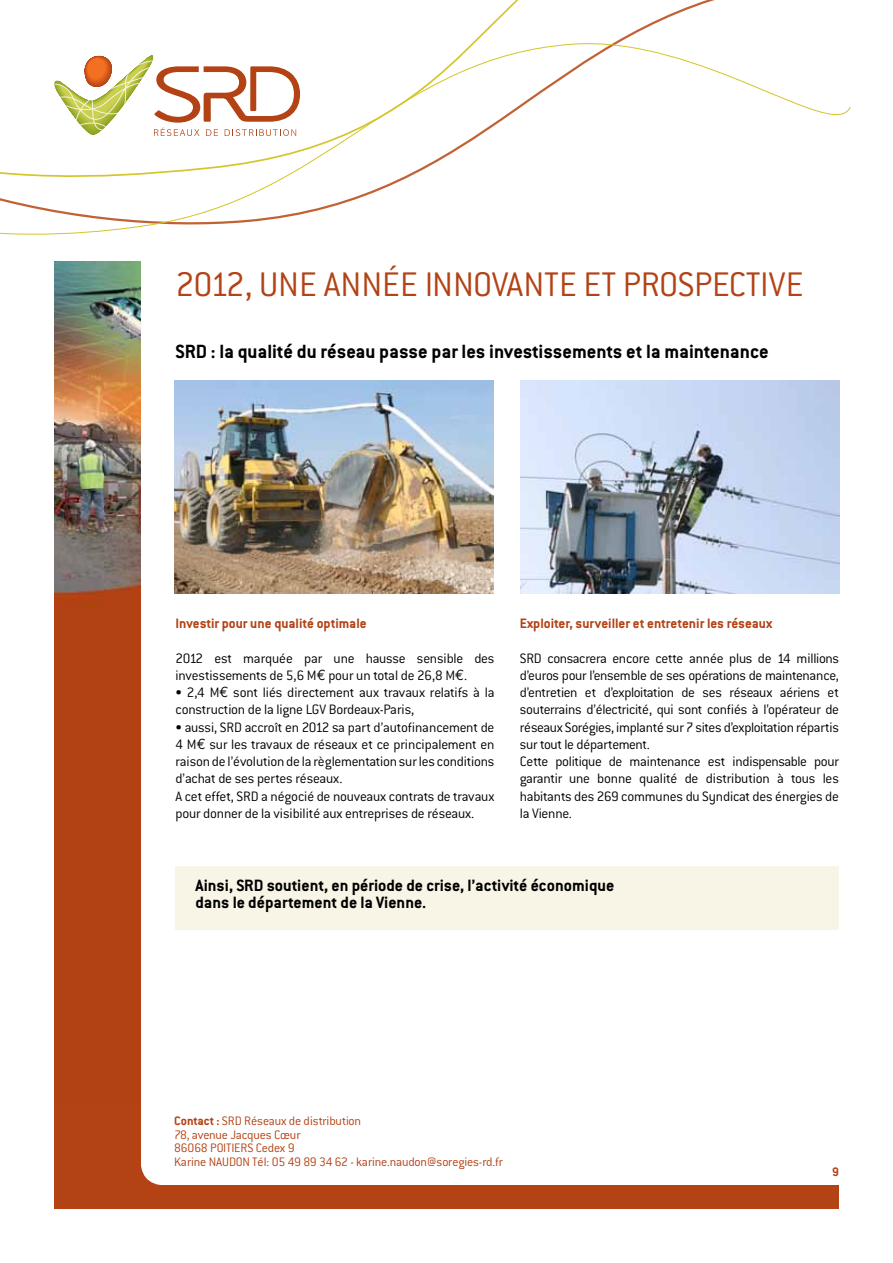
<style>
.page{position:relative;width:893px;height:1263px;background:#fff}
.page>*{position:absolute;margin:0;border:0;box-sizing:border-box;transform-origin:0 0}
.t1{font:300 37.5px "Conduit ITC";letter-spacing:-.045em;color:#b34215}
.t2{font:700 21px "Conduit ITC";color:#000}
.t3{font:700 18px/17.2px "Conduit ITC";color:#000}
.t4{font:300 15px/17.2px "Conduit ITC";letter-spacing:-.015em;color:#000}
.t5{font:700 15px "Conduit ITC";color:#b34215}
.t6{font:300 13.5px/13.5px "Conduit ITC";letter-spacing:-.015em;color:#b34215}
.t7{font:700 13.5px "Conduit ITC";color:#b34215}
.s1{font-family:"Euro Mono";font-weight:400}
.s2{font-weight:700}
</style>
<div class="page">
<div style="left:54px;top:1185px;width:785px;height:24px;background:#b34215"></div>
<div style="left:54px;top:261px;width:86px;height:930px;background:#b34215"></div>
<img style="left:54px;top:274px;width:86px;height:332px">
<svg style="left:140px;top:1157px;width:20px;height:28px"></svg>
<img style="left:521px;top:381px;width:319px;height:212px">
<img style="left:174px;top:381px;width:319px;height:212px">
<div style="left:175px;top:866px;width:664px;height:63px;background:#f8f5e6"></div>
<svg style="left:0;top:210px;width:320px;height:64px"></svg>
<svg style="left:0;top:0;width:851px;height:210px"></svg>
<h1 class="t1" style="left:175px;top:264px;width:267px">2012, une ann ée innovante</h1>
<h1 class="t1" style="left:584px;top:264px;width:57px">et prospective</h1>
<h2 class="t2" style="left:175px;top:339px;width:595px">SRD : la qualité du réseau passe par les investissements et la maintenance</h2>
<p class="t5" style="left:175px;top:615px;width:193px">Investir pour une qualité optimale</p>
<p class="t4" style="left:175px;top:649px;width:321px">2012 est marquée par une hausse sensible des investissements de 5,6 M<span class="s1">€</span> pour un total de 26,8 M<span class="s1">€</span>.</p>
<p class="t4" style="left:175px;top:684px;width:321px">• 2,4 M<span class="s1">€</span> sont liés directement aux travaux relatifs à la construction de la ligne LGV Bordeaux-Paris,</p>
<p class="t4" style="left:175px;top:718px;width:320px">• aussi, SRD accroît en 2012 sa part d’autofinancement de 4 M<span class="s1">€</span> sur les travaux de réseaux et ce principalement en raison de l’évolution de la règlementation sur les conditions d’achat de ses pertes réseaux.<br>A cet effet, SRD a négocié de nouveaux contrats de travaux pour donner de la visibilité aux entreprises de réseaux.</p>
<p class="t5" style="left:520px;top:615px;width:254px">Exploiter, surveiller et entretenir les réseaux</p>
<p class="t4" style="left:520px;top:649px;width:321px">SRD consacrera encore cette année plus de 14 millions d’euros pour l’ensemble de ses opérations de maintenance, d’entretien et d’exploitation de ses réseaux aériens et souterrains d’électricité, qui sont confiés à l’opérateur de réseaux Sorégies, implanté sur 7 sites d’exploitation répartis sur tout le département.<br>Cette politique de maintenance est indispensable pour garantir une bonne qualité de distribution à tous les habitants des 269 communes du Syndicat des énergies de la Vienne.</p>
<p class="t3" style="left:196px;top:876px;width:420px">Ainsi, SRD soutient, en période de crise, l’activité économique dans le département de la Vienne.</p>
<p class="t6" style="left:174px;top:1114px;width:330px"><span class="s2">Contact :</span> SRD Réseaux de distribution<br>78, avenue Jacques Cœur<br>86068 POITIERS Cedex 9<br>Karine NAUDON Tél: 05 49 89 34 62 - karine.naudon@soregies-rd.fr</p>
<p class="t7" style="left:832px;top:1164px;width:8px">9</p>
</div>
